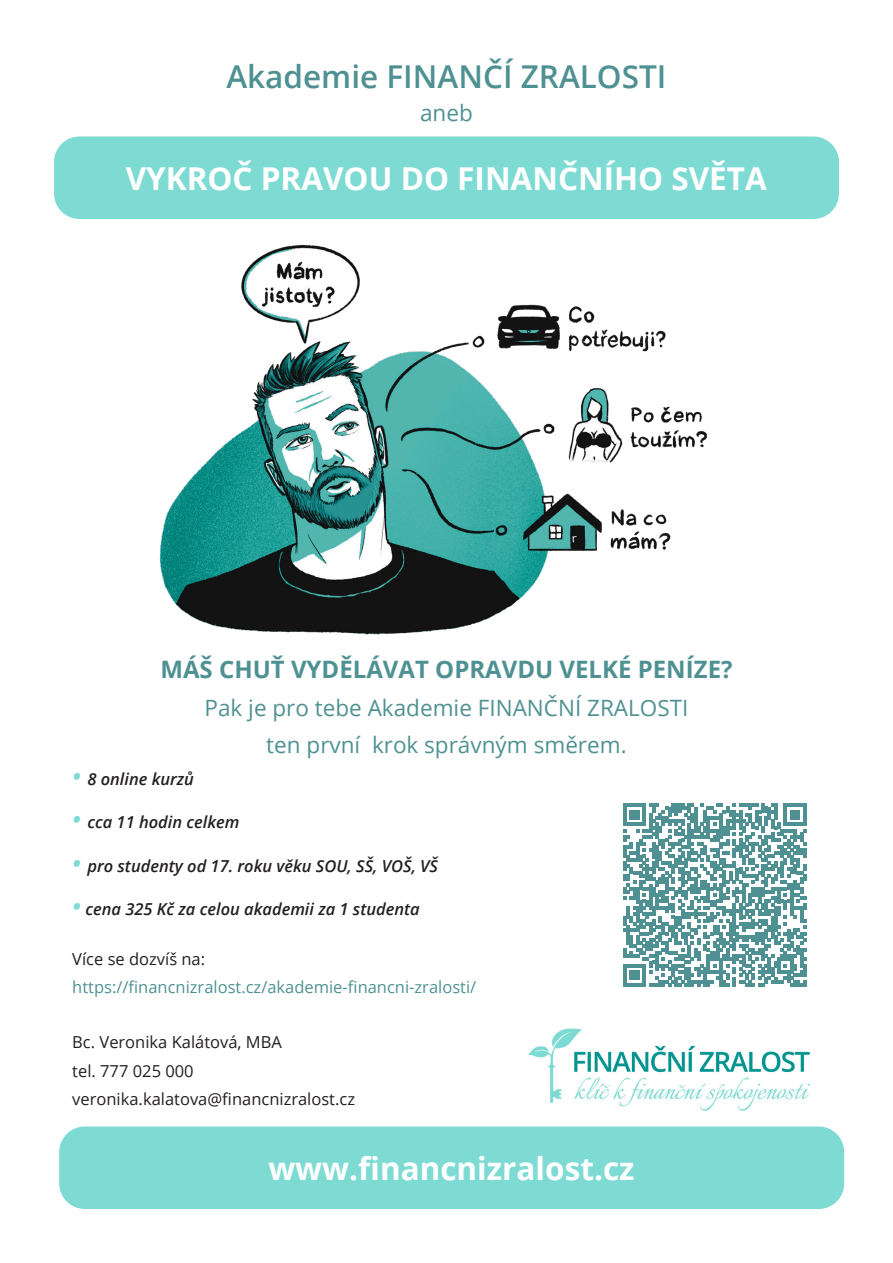
<style>
.page{position:relative;width:893px;height:1263px;background:#fff}
.page>*{position:absolute;margin:0;border:0;box-sizing:border-box;transform-origin:0 0}
.t1{font:700 31.5px "Open Sans";color:#fff}
.t2{font:600 31.5px "Open Sans";color:#4f9192}
.t3{font:700 24px "Open Sans";color:#4f9192}
.t4{font:22.5px "Open Sans";color:#4f9192}
.t5{font:italic 600 16.5px "Open Sans";color:#231f20}
.t6{font:16.5px "Open Sans";color:#231f20}
.t7{font:16.5px "Open Sans";color:#4f9192}
.s1{font-size:24px;color:#7edbd3}
</style>
<div class="page">
<img style="left:159px;top:244px;width:549px;height:391px">
<img style="left:528px;top:1028px;width:313px;height:111px">
<div style="left:54px;top:136px;width:785px;height:83px;background:#7edbd3;border-radius:26px"></div>
<div style="left:59px;top:1126px;width:785px;height:83px;background:#7edbd3;border-radius:26px"></div>
<svg style="left:623px;top:803px;width:183px;height:183px"></svg>
<p class="t2" style="left:226px;top:55px;width:442px">Akademie FINANČÍ ZRALOSTI</p>
<p class="t4" style="left:420px;top:97px;width:54px">aneb</p>
<p class="t1" style="left:126px;top:156px;width:643px">VYKROČ PRAVOU DO FINANČNÍHO SVĚTA</p>
<p class="t3" style="left:160px;top:653px;width:574px">MÁŠ CHUŤ VYDĚLÁVAT OPRAVDU VELKÉ PENÍZE?</p>
<p class="t4" style="left:205px;top:692px;width:485px">Pak je pro tebe Akademie FINANČNÍ ZRALOSTI</p>
<p class="t4" style="left:266px;top:730px;width:362px">ten první krok správným směrem.</p>
<p class="t5" style="left:72px;top:767px;width:123px"><span class="s1">•</span> 8 online kurzů</p>
<p class="t5" style="left:72px;top:811px;width:169px"><span class="s1">•</span> cca 11 hodin celkem</p>
<p class="t5" style="left:72px;top:854px;width:367px"><span class="s1">•</span> pro studenty od 17. roku věku SOU, SŠ, VOŠ, VŠ</p>
<p class="t5" style="left:72px;top:898px;width:349px"><span class="s1">•</span> cena 325 Kč za celou akademii za 1 studenta</p>
<p class="t6" style="left:72px;top:947px;width:134px">Více se dozvíš na:</p>
<p class="t7" style="left:72px;top:976px;width:405px">https://financnizralost.cz/akademie-financni-zralosti/</p>
<p class="t6" style="left:72px;top:1031px;width:211px">Bc. Veronika Kalátová, MBA</p>
<p class="t6" style="left:72px;top:1059px;width:123px">tel. 777 025 000</p>
<p class="t6" style="left:72px;top:1088px;width:284px">veronika.kalatova@financnizralost.cz</p>
<p class="t1" style="left:268px;top:1146px;width:368px">www.financnizralost.cz</p>
</div>
